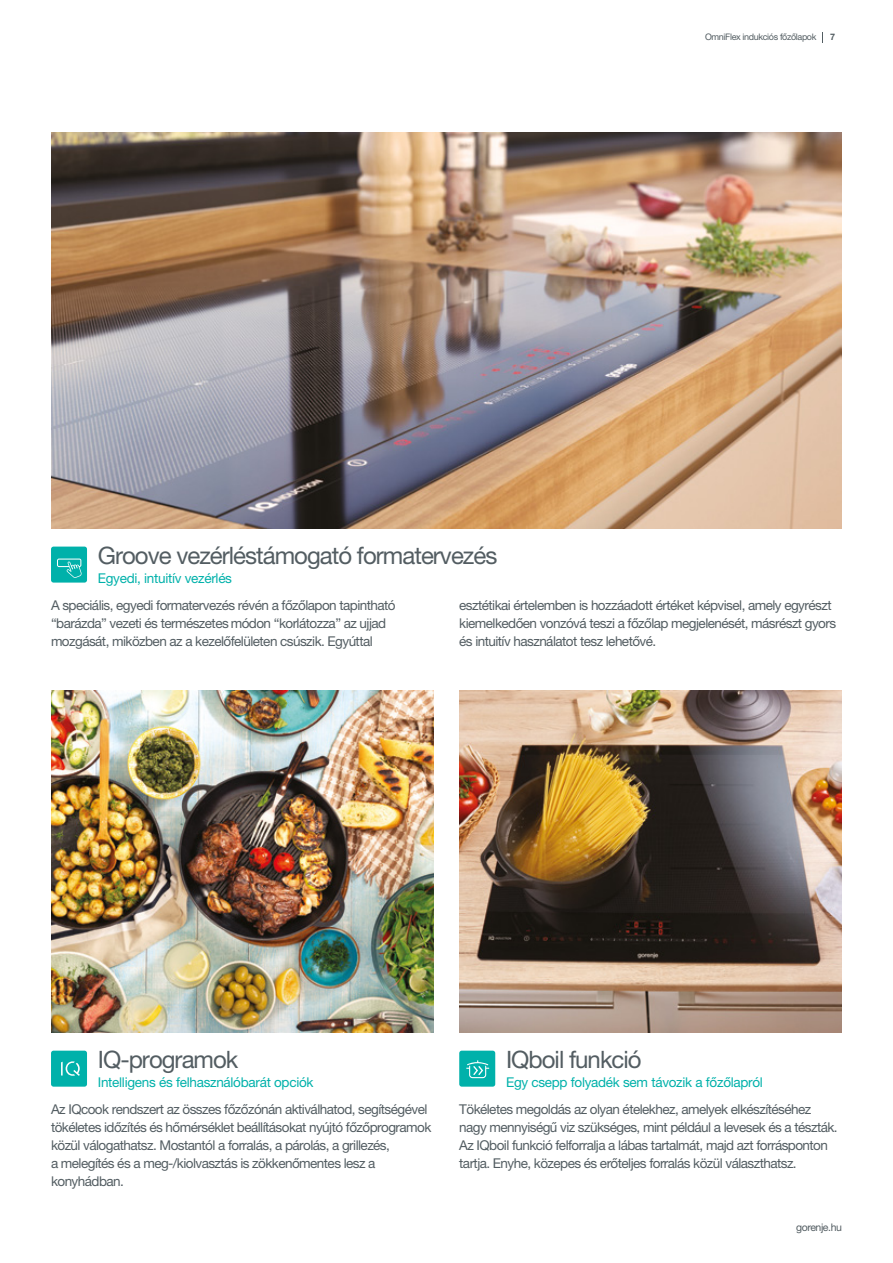
<style>
.page{position:relative;width:893px;height:1263px;background:#fff}
.page>*{position:absolute;margin:0;border:0;box-sizing:border-box;transform-origin:0 0}
.t1{font:24px "Helvetica Neue LT Pro";letter-spacing:-.04em;color:#535d62}
.t2{font:13.5px/18px "Helvetica Neue LT Pro";letter-spacing:-.04em;color:#535d62}
.t3{font:13.5px "Helvetica Neue LT Pro";letter-spacing:-.02em;color:#00b1aa}
.t4{font:10.5px "Helvetica Neue LT Pro";letter-spacing:-.04em;color:#535d62}
.t5{font:9px "Helvetica Neue LT Pro";letter-spacing:-.04em;color:#535d62}
.t6{font:700 9px "Helvetica Neue LT Pro";color:#535d62}
</style>
<div class="page">
<img style="left:459px;top:691px;width:383px;height:342px">
<div style="left:459px;top:1051px;width:36px;height:36px;background:#00b1aa;border-radius:3px"></div>
<svg style="left:466px;top:1060px;width:23px;height:18px"></svg>
<img style="left:51px;top:691px;width:383px;height:342px">
<div style="left:51px;top:1051px;width:36px;height:36px;background:#00b1aa;border-radius:3px"></div>
<svg style="left:61px;top:1061px;width:19px;height:15px"></svg>
<img style="left:51px;top:133px;width:791px;height:396px">
<div style="left:51px;top:547px;width:36px;height:36px;background:#00b1aa;border-radius:3px"></div>
<svg style="left:57px;top:558px;width:25px;height:20px"></svg>
<p class="t5" style="left:705px;top:32px;width:113px">OmniFlex indukciós főzőlapok</p>
<p class="t6" style="left:830px;top:32px;width:7px">7</p>
<h1 class="t1" style="left:98px;top:541px;width:401px">Groove vezérléstámogató formatervezés</h1>
<p class="t3" style="left:98px;top:570px;width:136px">Egyedi, intuitív vezérlés</p>
<p class="t2" style="left:51px;top:596px;width:346px">A speciális, egyedi formatervezés révén a főzőlapon tapintható “barázda” vezeti és természetes módon “korlátozza” az ujjad mozgását, miközben az a kezelőfelületen csúszik. Egyúttal</p>
<p class="t2" style="left:459px;top:596px;width:378px">esztétikai értelemben is hozzáadott értéket képvisel, amely egyrészt kiemelkedően vonzóvá teszi a főzőlap megjelenését, másrészt gyors és intuitív használatot tesz lehetővé.</p>
<h1 class="t1" style="left:98px;top:1045px;width:142px">IQ-programok</h1>
<p class="t3" style="left:98px;top:1074px;width:217px">Intelligens és felhasználóbarát opciók</p>
<p class="t2" style="left:51px;top:1100px;width:382px">Az IQcook rendszert az összes főzőzónán aktiválhatod, segítségével tökéletes időzítés és hőmérséklet beállításokat nyújtó főzőprogramok közül válogathatsz. Mostantól a forralás, a párolás, a grillezés,<br>a melegítés és a meg-/kiolvasztás is zökkenőmentes lesz a konyhádban.</p>
<h1 class="t1" style="left:506px;top:1045px;width:137px">IQboil funkció</h1>
<p class="t3" style="left:506px;top:1074px;width:258px">Egy csepp folyadék sem távozik a főzőlapról</p>
<p class="t2" style="left:459px;top:1100px;width:380px">Tökéletes megoldás az olyan ételekhez, amelyek elkészítéséhez nagy mennyiségű viz szükséges, mint például a levesek és a tészták.<br>Az IQboil funkció felforralja a lábas tartalmát, majd azt forrásponton tartja. Enyhe, közepes és erőteljes forralás közül választhatsz.</p>
<p class="t4" style="left:796px;top:1221px;width:47px">gorenje.hu</p>
</div>
